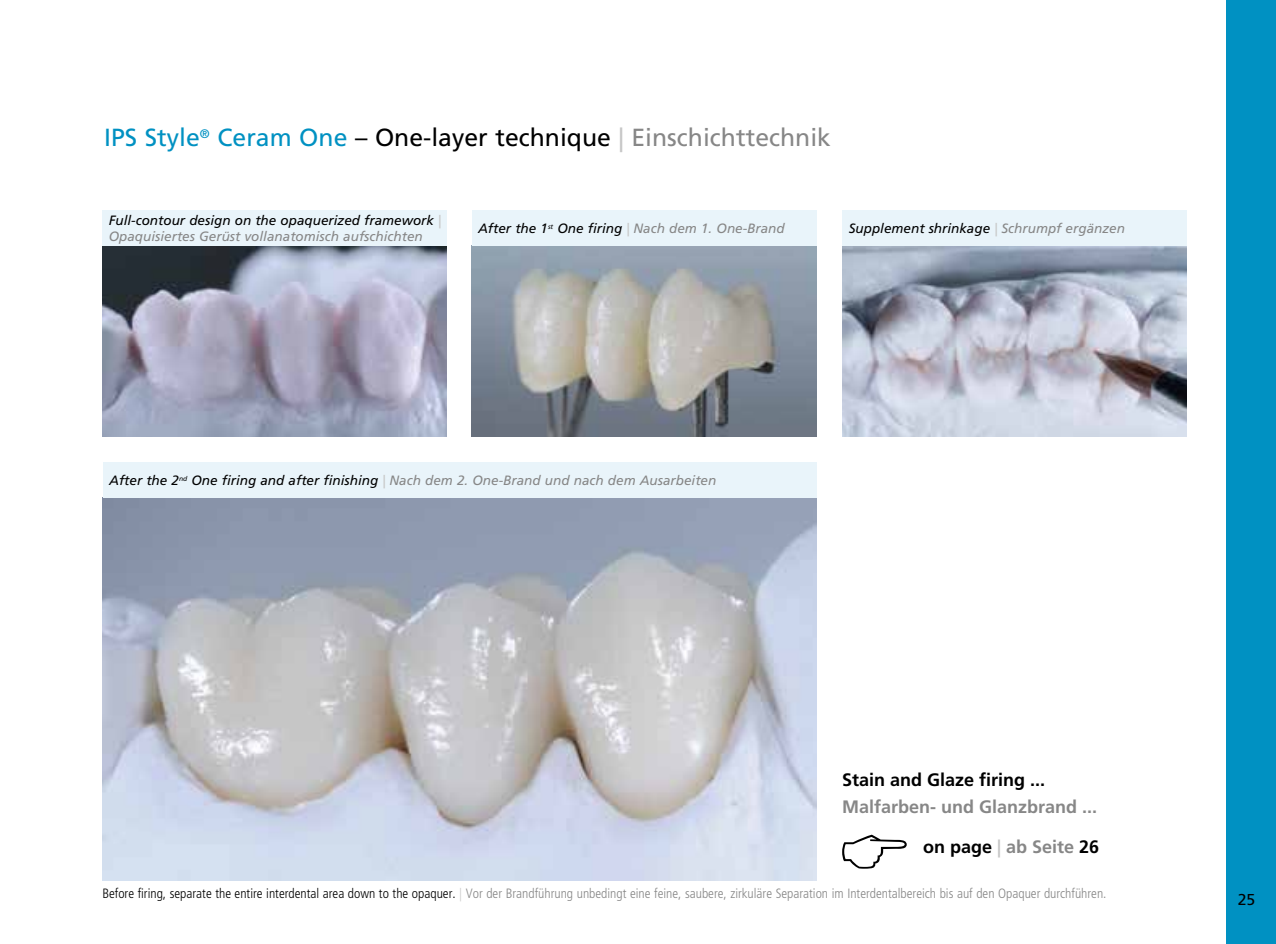
<style>
.page{position:relative;width:1276px;height:944px;background:#fff}
.page>*{position:absolute;margin:0;border:0;box-sizing:border-box;transform-origin:0 0}
.t1{font:24.75px "Frutiger";color:#000}
.t2{font:700 18px "Frutiger";color:#000}
.t3{font:700 18px "Frutiger";color:#878787}
.t4{font:15.75px "Frutiger";color:#000}
.t5{font:300 condensed 13.5px "Frutiger";color:#878787}
.t6{font:italic 13.5px/15.8px "Frutiger";color:#878787}
.t7{font:italic 13.5px "Frutiger";color:#000}
.s1{color:#0091c2}
.s2{color:#c6c6c6}
.s3{color:#878787}
.s4{color:#000}
</style>
<div class="page">
<div style="left:1226px;top:0;width:50px;height:944px;background:#0091c2"></div>
<img style="left:102px;top:246px;width:345px;height:191px">
<img style="left:103px;top:497px;width:713px;height:383px">
<img style="left:472px;top:246px;width:344px;height:191px">
<img style="left:842px;top:246px;width:345px;height:191px">
<div style="left:103px;top:462px;width:713px;height:35px;background:#e9f4fa"></div>
<div style="left:102px;top:210px;width:345px;height:36px;background:#e9f4fa"></div>
<div style="left:472px;top:210px;width:344px;height:36px;background:#e9f4fa"></div>
<div style="left:842px;top:210px;width:345px;height:36px;background:#e9f4fa"></div>
<svg style="left:842px;top:835px;width:64px;height:34px"></svg>
<h1 class="t1" style="left:104px;top:123px;width:728px"><span class="s1">IPS Style</span><sup>®</sup> <span class="s1">Ceram One</span> – One-layer technique <span class="s2">|</span> <span class="s3">Einschichttechnik</span></h1>
<p class="t6" style="left:109px;top:213px;width:334px"><span class="s4">Full-contour design on the opaquerized framework</span> <span class="s2">|<br></span>Opaquisiertes Gerüst vollanatomisch aufschichten</p>
<p class="t7" style="left:478px;top:221px;width:308px">After the 1<sup>st</sup> One firing <span class="s2">|</span> <span class="s3">Nach dem 1. One-Brand</span></p>
<p class="t7" style="left:849px;top:221px;width:278px">Supplement shrinkage <span class="s2">|</span> <span class="s3">Schrumpf ergänzen</span></p>
<p class="t6" style="left:109px;top:473px;width:608px"><span class="s4">After the 2</span><sup>nd</sup> <span class="s4">One firing and after finishing</span> <span class="s2">|</span> Nach dem 2. One-Brand und nach dem Ausarbeiten</p>
<h2 class="t2" style="left:842px;top:769px;width:205px">Stain and Glaze firing ...</h2>
<h2 class="t3" style="left:842px;top:796px;width:257px">Malfarben- und Glanzbrand ...</h2>
<h2 class="t2" style="left:923px;top:836px;width:178px">on page <span class="s2">|</span> <span class="s3">ab Seite</span> 26</h2>
<p class="t5" style="left:102px;top:885px;width:1005px"><span class="s4">Before firing, separate the entire interdental area down to the opaquer.</span> <span class="s2">|</span> Vor der Brandführung unbedingt eine feine, saubere, zirkuläre Separation im Interdentalbereich bis auf den Opaquer durchführen.</p>
<p class="t4" style="left:1237px;top:890px;width:19px">25</p>
</div>
